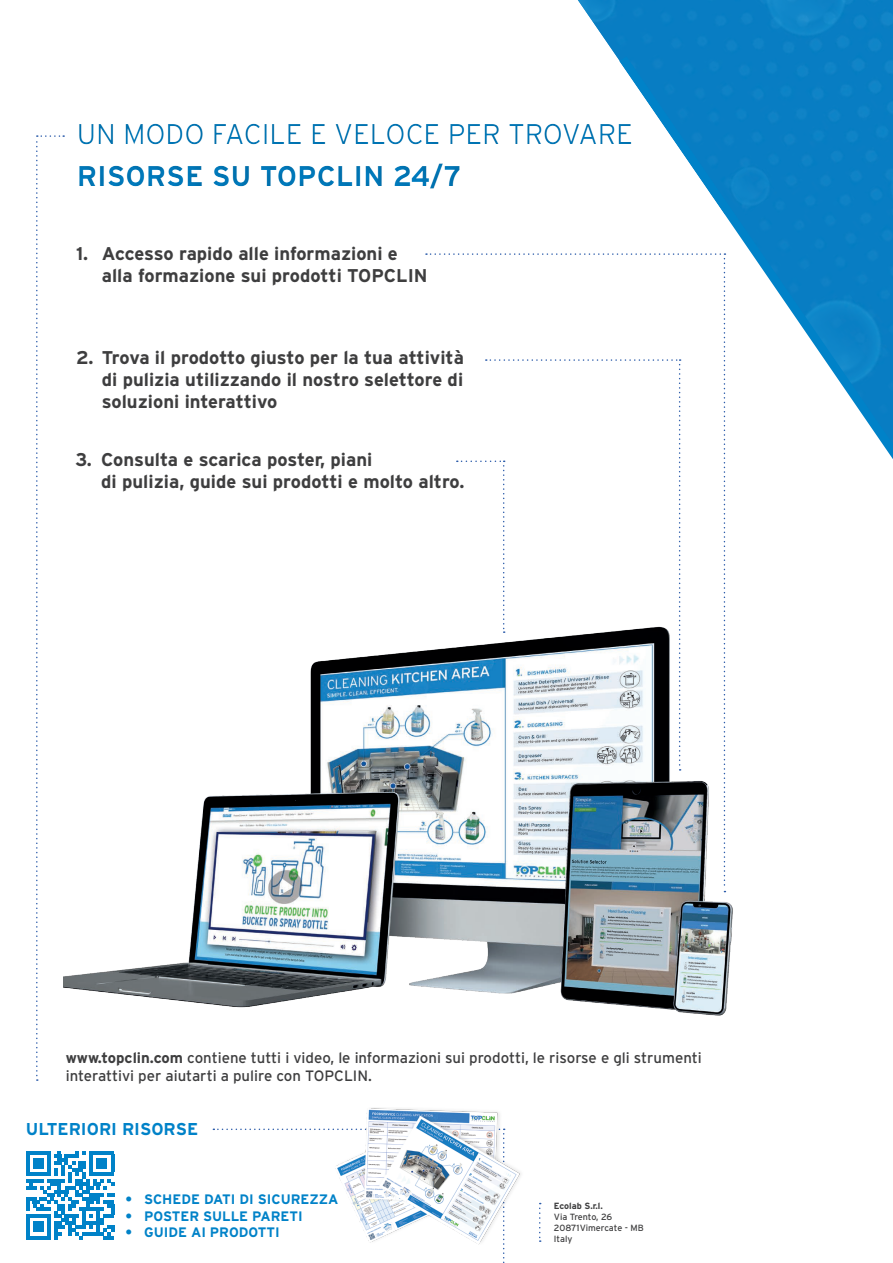
<style>
.page{position:relative;width:893px;height:1263px;background:#fff}
.page>*{position:absolute;margin:0;border:0;box-sizing:border-box;transform-origin:0 0}
.t1{font:300 28.5px "Interstate";color:#0082c8}
.t2{font:700 28.5px "Interstate";color:#0082c8}
.t3{font:700 18.45px/22px "Interstate";color:#3e3e3f}
.t4{font:700 17.1px "Interstate";color:#0082c8}
.t5{font:15px/18px "Interstate";color:#3e3e3f}
.t6{font:700 13.65px "Interstate";color:#0082c8}
.t7{font:9px "Interstate";color:#3e3e3f}
.t8{font:700 9px "Interstate";color:#3e3e3f}
.s1{font-weight:700}
</style>
<div class="page">
<svg style="left:578px;top:0;width:315px;height:60px;background:#1a87c8"></svg>
<svg style="left:619px;top:56px;width:274px;height:403px;fill:#0980c4"></svg>
<svg style="left:539px;top:1203px;width:2px;height:39px"></svg>
<img style="left:64px;top:611px;width:669px;height:405px">
<div style="left:75px;top:118px;width:655px;height:75px;background:#231f20;opacity:.16"></div>
<svg style="left:36px;top:135px;width:28px;height:946px"></svg>
<svg style="left:426px;top:253px;width:299px;height:639px"></svg>
<img style="left:328px;top:1108px;width:193px;height:155px">
<svg style="left:26px;top:1151px;width:88px;height:88px"></svg>
<hr style="left:26px;top:1236px;width:25px;height:3px;background:#0082c8">
<div style="left:33px;top:1221px;width:10px;height:11px;background:#0082c8"></div>
<h1 class="t1" style="left:77px;top:118px;width:558px">UN MODO FACILE E VELOCE PER TROVARE</h1>
<h1 class="t2" style="left:77px;top:160px;width:386px">RISORSE SU TOPCLIN 24/7</h1>
<p class="t3" style="left:102px;top:242px;width:327px;text-indent:-26px">1. Accesso rapido alle informazioni e alla formazione sui prodotti TOPCLIN</p>
<p class="t3" style="left:102px;top:346px;width:364px;text-align:justify;text-indent:-26px">2. Trova il prodotto giusto per la tua attività di pulizia utilizzando il nostro selettore di soluzioni interattivo</p>
<p class="t3" style="left:101px;top:448px;width:365px;text-indent:-26px">3. Consulta e scarica poster, piani<br>di pulizia, guide sui prodotti e molto altro.</p>
<p class="t5" style="left:66px;top:1049px;width:638px"><span class="s1">www.topclin.com</span> contiene tutti i video, le informazioni sui prodotti, le risorse e gli strumenti interattivi per aiutarti a pulire con TOPCLIN.</p>
<p class="t4" style="left:26px;top:1120px;width:174px">ULTERIORI RISORSE</p>
<p class="t6" style="left:125px;top:1192px;width:214px">• SCHEDE DATI DI SICUREZZA</p>
<p class="t6" style="left:125px;top:1208px;width:179px">• POSTER SULLE PARETI</p>
<p class="t6" style="left:125px;top:1225px;width:156px">• GUIDE AI PRODOTTI</p>
<p class="t8" style="left:554px;top:1201px;width:50px">Ecolab S.r.l.</p>
<p class="t7" style="left:554px;top:1212px;width:60px">Via Trento, 26</p>
<p class="t7" style="left:554px;top:1223px;width:91px">20871Vimercate - MB</p>
<p class="t7" style="left:554px;top:1234px;width:20px">Italy</p>
</div>
